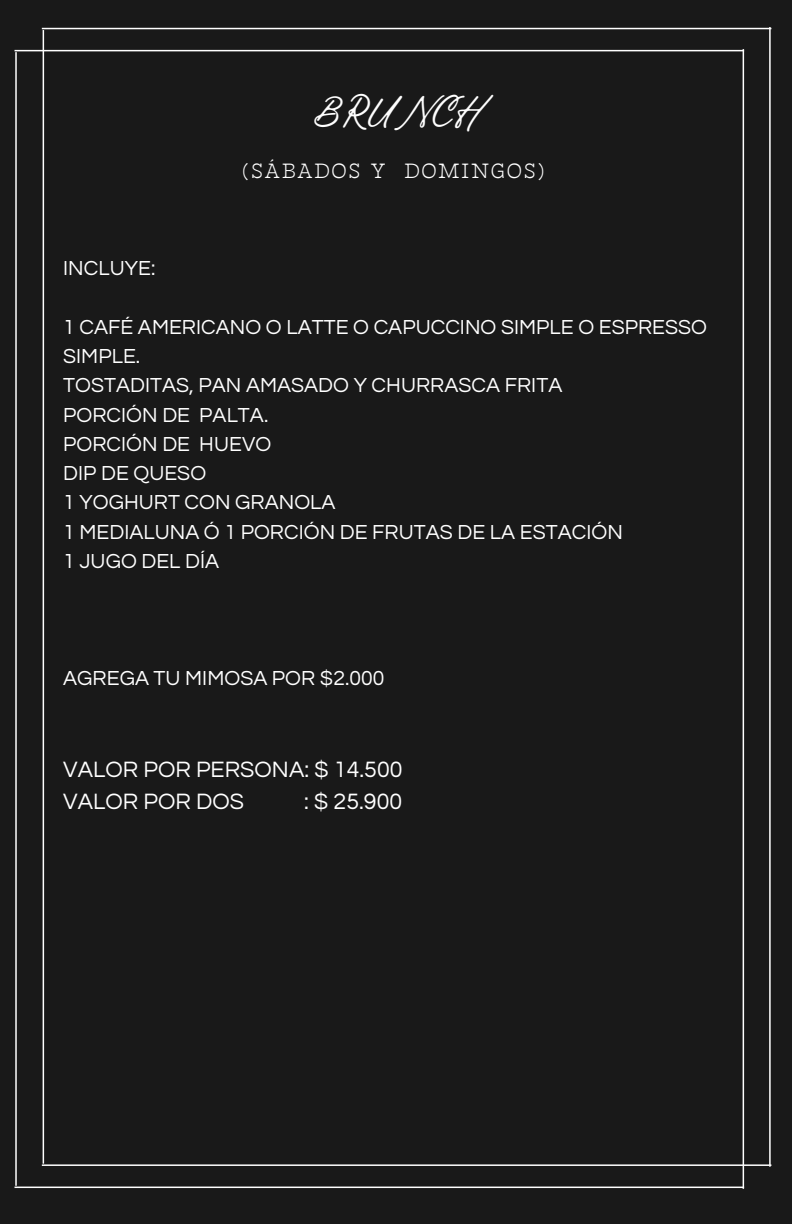
<style>
.page{position:relative;width:792px;height:1224px;background:#191919}
.page>*{position:absolute;margin:0;border:0;box-sizing:border-box;transform-origin:0 0}
.t1{font:42.9px "Vintage Goods";letter-spacing:.095em;color:#fff}
.t2{font:23.1px "Questrial";letter-spacing:.005em;color:#fff}
.t3{font:300 22.2px "Tarif";letter-spacing:.095em;color:#fff}
.t4{font:21.1px/29.2px "Questrial";letter-spacing:.005em;color:#fff}
</style>
<div class="page">
<hr style="left:42px;top:28px;width:729px;height:1px;background:#fff">
<hr style="left:15px;top:50px;width:729px;height:1px;background:#fff">
<hr style="left:42px;top:1164px;width:729px;height:2px;background:#fff">
<hr style="left:15px;top:1187px;width:729px;height:1px;background:#fff">
<hr style="left:43px;top:30px;width:1px;height:1134px;background:#fff">
<hr style="left:15px;top:52px;width:2px;height:1134px;background:#fff">
<hr style="left:769px;top:27px;width:2px;height:1140px;background:#fff">
<hr style="left:743px;top:49px;width:1px;height:1140px;background:#fff">
<p class="t4" style="left:63px;top:254px;width:94px">INCLUYE:</p>
<p class="t1" style="left:314px;top:87px;width:165px">BRUNCH</p>
<p class="t3" style="left:243px;top:158px;width:303px">(SÁBADOS Y DOMINGOS)</p>
<p class="t4" style="left:63px;top:313px;width:645px">1 CAFÉ AMERICANO O LATTE O CAPUCCINO SIMPLE O ESPRESSO<br>SIMPLE.</p>
<p class="t4" style="left:63px;top:371px;width:501px">TOSTADITAS, PAN AMASADO Y CHURRASCA FRITA</p>
<p class="t4" style="left:63px;top:401px;width:207px">PORCIÓN DE PALTA.</p>
<h1 class="t4" style="left:63px;top:430px;width:209px">PORCIÓN DE HUEVO</h1>
<p class="t4" style="left:63px;top:459px;width:145px">DIP DE QUESO</p>
<p class="t4" style="left:63px;top:488px;width:274px">1 YOGHURT CON GRANOLA</p>
<p class="t4" style="left:63px;top:518px;width:561px">1 MEDIALUNA Ó 1 PORCIÓN DE FRUTAS DE LA ESTACIÓN</p>
<p class="t4" style="left:63px;top:547px;width:157px">1 JUGO DEL DÍA</p>
<p class="t4" style="left:63px;top:664px;width:323px">AGREGA TU MIMOSA POR $2.000</p>
<p class="t2" style="left:63px;top:758px;width:341px">VALOR POR PERSONA: $ 14.500</p>
<p class="t2" style="left:63px;top:790px;width:182px">VALOR POR DOS</p>
<p class="t2" style="left:304px;top:790px;width:100px">: $ 25.900</p>
</div>
